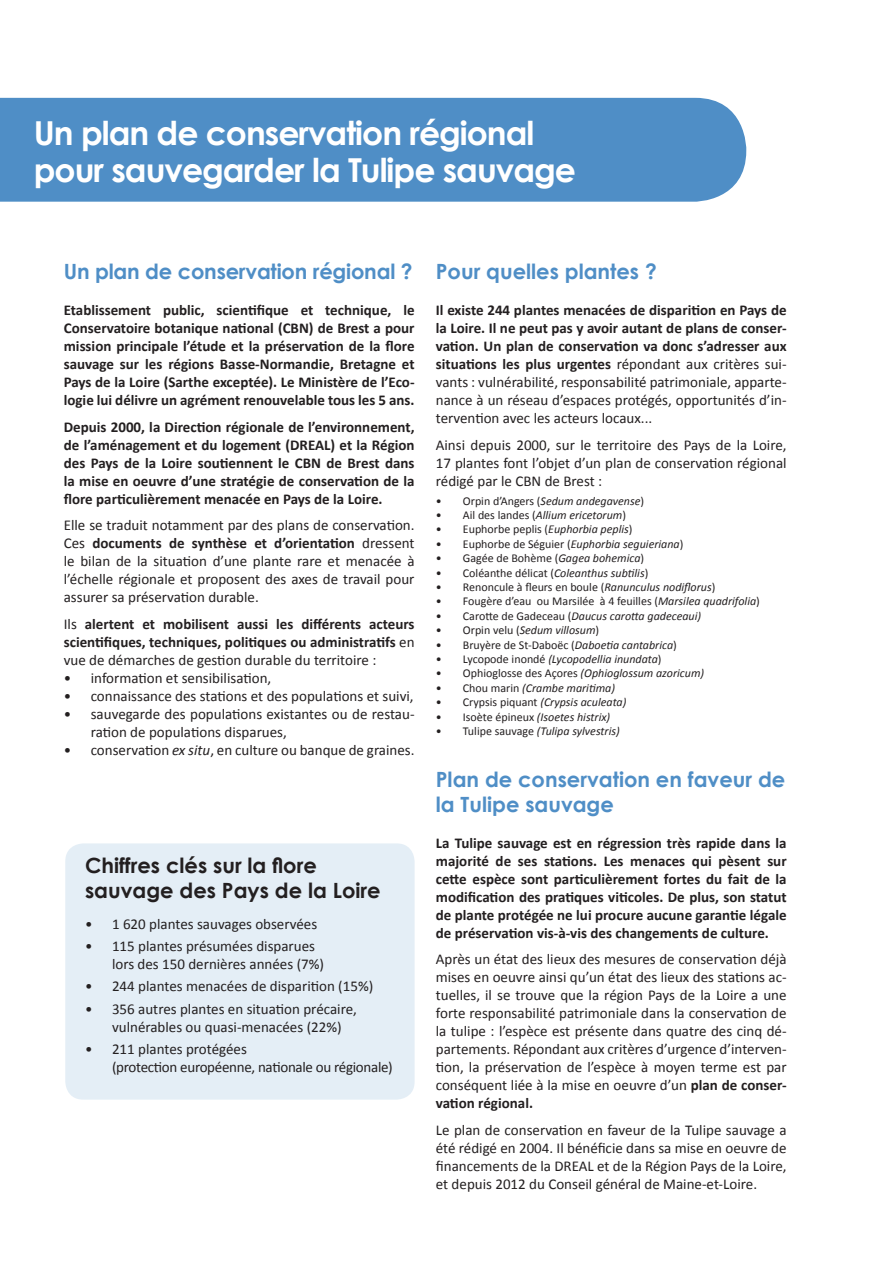
<style>
.page{position:relative;width:893px;height:1263px;background:#fff}
.page>*{position:absolute;margin:0;border:0;box-sizing:border-box;transform-origin:0 0}
.t1{font:700 33px "Century Gothic";letter-spacing:-.03em;color:#fff}
.t2{font:700 21px/25.2px "Century Gothic";color:#4f8ec6}
.t3{font:700 21px "Century Gothic";color:#231f20}
.t4{font:15px/18px "Calibri";color:#231f20;text-align:justify}
.t5{font:700 15px/18px "Calibri";color:#231f20;text-align:justify}
.t6{font:15px "Calibri";letter-spacing:-.02em;color:#231f20}
.t7{font:12px "Calibri";color:#231f20}
.t8{font:italic 12px "Calibri";color:#231f20}
.s1{font-weight:700}
.s2{font-weight:400}
.s3{font-style:italic}
.s4{font-style:normal}
</style>
<div class="page">
<div style="left:65px;top:843px;width:350px;height:256px;background:#e4eef6;border-radius:18px"></div>
<div style="left:0;top:98px;width:746px;height:104px;background:#4f8ec6"></div>
<p class="t1" style="left:34px;top:108px;width:502px">Un plan de conservation régional</p>
<p class="t1" style="left:34px;top:145px;width:544px">pour sauvegarder la Tulipe sauvage</p>
<p class="t2" style="left:64px;top:258px;width:350px">Un plan de conservation régional ?</p>
<p class="t5" style="left:64px;top:301px;width:352px">Etablissement public, scientifique et technique, le Conservatoire botanique national (CBN) de Brest a pour mission principale l’étude et la préservation de la flore sauvage sur les régions Basse-Normandie, Bretagne et Pays de la Loire (Sarthe exceptée). Le Ministère de l’Eco&shy;logie lui délivre un agrément renouvelable tous les 5 ans.</p>
<p class="t5" style="left:64px;top:418px;width:352px">Depuis 2000, la Direction régionale de l’environnement, de l’aménagement et du logement (DREAL) et la Région des Pays de la Loire soutiennent le CBN de Brest dans la mise en oeuvre d’une stratégie de conservation de la flore particulièrement menacée en Pays de la Loire.</p>
<p class="t4" style="left:64px;top:516px;width:352px">Elle se traduit notamment par des plans de conservation.<br>Ces <span class="s1">documents de synthèse et d’orientation</span> dressent le bilan de la situation d’une plante rare et menacée à l’échelle régionale et proposent des axes de travail pour assurer sa préservation durable.</p>
<p class="t5" style="left:64px;top:615px;width:352px"><span class="s2">Ils</span> alertent et mobilisent aussi les différents acteurs scientifiques, techniques, politiques ou administratifs <span class="s2">en vue de démarches de gestion durable du territoire :</span></p>
<p class="t4" style="left:64px;top:669px;width:209px">• information et sensibilisation,</p>
<p class="t4" style="left:64px;top:687px;width:351px">• connaissance des stations et des populations et suivi,</p>
<p class="t4" style="left:91px;top:705px;width:325px;text-indent:-27px">• sauvegarde des populations existantes ou de restau&shy;ration de populations disparues,</p>
<p class="t4" style="left:64px;top:741px;width:352px">• conservation <span class="s3">ex situ</span>, en culture ou banque de graines.</p>
<p class="t3" style="left:85px;top:849px;width:233px">Chiffres clés sur la flore</p>
<p class="t3" style="left:85px;top:874px;width:297px">sauvage des Pays de la Loire</p>
<p class="t4" style="left:85px;top:915px;width:234px">• 1 620 plantes sauvages observées</p>
<p class="t4" style="left:85px;top:937px;width:232px">• 115 plantes présumées disparues</p>
<p class="t4" style="left:112px;top:955px;width:214px">lors des 150 dernières années (7%)</p>
<p class="t4" style="left:85px;top:977px;width:290px">• 244 plantes menacées de disparition (15%)</p>
<p class="t4" style="left:85px;top:999px;width:273px">• 356 autres plantes en situation précaire,</p>
<p class="t4" style="left:112px;top:1017px;width:231px">vulnérables ou quasi-menacées (22%)</p>
<p class="t4" style="left:85px;top:1040px;width:163px">• 211 plantes protégées</p>
<p class="t6" style="left:112px;top:1057px;width:282px">(protection européenne, nationale ou régionale)</p>
<p class="t2" style="left:436px;top:258px;width:222px">Pour quelles plantes ?</p>
<p class="t5" style="left:436px;top:301px;width:352px">Il existe 244 plantes menacées de disparition en Pays de la Loire. Il ne peut pas y avoir autant de plans de conser&shy;vation. Un plan de conservation va donc s’adresser aux situations les plus urgentes <span class="s2">répondant aux critères sui&shy;vants : vulnérabilité, responsabilité patrimoniale, apparte&shy;nance à un réseau d’espaces protégés, opportunités d’in&shy;tervention avec les acteurs locaux...</span></p>
<p class="t4" style="left:436px;top:436px;width:352px">Ainsi depuis 2000, sur le territoire des Pays de la Loire, 17 plantes font l’objet d’un plan de conservation régional rédigé par le CBN de Brest :</p>
<p class="t7" style="left:436px;top:493px;width:210px">• Orpin d’Angers (<span class="s3">Sedum andegavense</span>)</p>
<p class="t8" style="left:436px;top:507px;width:192px"><span class="s4">• Ail des landes (</span>Allium ericetorum<span class="s4">)</span></p>
<p class="t7" style="left:436px;top:522px;width:198px">• Euphorbe peplis (<span class="s3">Euphorbia peplis</span>)</p>
<p class="t7" style="left:436px;top:536px;width:249px">• Euphorbe de Séguier (<span class="s3">Euphorbia seguieriana</span>)</p>
<p class="t7" style="left:436px;top:551px;width:210px">• Gagée de Bohème (<span class="s3">Gagea bohemica</span>)</p>
<p class="t7" style="left:436px;top:565px;width:214px">• Coléanthe délicat (<span class="s3">Coleanthus subtilis</span>)</p>
<p class="t7" style="left:436px;top:579px;width:281px">• Renoncule à fleurs en boule (<span class="s3">Ranunculus nodiflorus</span>)</p>
<p class="t7" style="left:436px;top:594px;width:326px">• Fougère d’eau ou Marsilée à 4 feuilles (<span class="s3">Marsilea quadrifolia</span>)</p>
<p class="t8" style="left:436px;top:608px;width:267px"><span class="s4">• Carotte de Gadeceau (</span>Daucus carotta gadeceaui)</p>
<p class="t8" style="left:436px;top:622px;width:165px"><span class="s4">• Orpin velu (</span>Sedum villosum<span class="s4">)</span></p>
<p class="t7" style="left:436px;top:637px;width:243px">• Bruyère de St-Daboëc (<span class="s3">Daboetia cantabrica</span>)</p>
<p class="t8" style="left:436px;top:651px;width:227px"><span class="s4">• Lycopode inondé</span> (Lycopodellia inundata<span class="s4">)</span></p>
<p class="t8" style="left:436px;top:665px;width:270px"><span class="s4">• Ophioglosse des Açores</span> (Ophioglossum azoricum)</p>
<p class="t8" style="left:436px;top:680px;width:181px"><span class="s4">• Chou marin</span> (Crambe maritima)</p>
<p class="t8" style="left:436px;top:694px;width:192px"><span class="s4">• Crypsis piquant</span> (Crypsis aculeata)</p>
<p class="t8" style="left:436px;top:708px;width:176px"><span class="s4">• Isoète épineux</span> (Isoetes histrix)</p>
<p class="t8" style="left:436px;top:723px;width:185px"><span class="s4">• Tulipe sauvage</span> (Tulipa sylvestris)</p>
<p class="t2" style="left:436px;top:765px;width:351px">Plan de conservation en faveur de la Tulipe sauvage</p>
<p class="t5" style="left:436px;top:834px;width:352px">La Tulipe sauvage est en régression très rapide dans la majorité de ses stations. Les menaces qui pèsent sur cette espèce sont particulièrement fortes du fait de la modification des pratiques viticoles. De plus, son statut de plante protégée ne lui procure aucune garantie légale de préservation vis-à-vis des changements de culture.</p>
<p class="t4" style="left:436px;top:950px;width:352px">Après un état des lieux des mesures de conservation déjà mises en oeuvre ainsi qu’un état des lieux des stations ac&shy;tuelles, il se trouve que la région Pays de la Loire a une forte responsabilité patrimoniale dans la conservation de la tulipe : l’espèce est présente dans quatre des cinq dé&shy;partements. Répondant aux critères d’urgence d’interven&shy;tion, la préservation de l’espèce à moyen terme est par conséquent liée à la mise en oeuvre d’un <span class="s1">plan de conser&shy;vation régional.</span></p>
<p class="t4" style="left:436px;top:1121px;width:352px">Le plan de conservation en faveur de la Tulipe sauvage a été rédigé en 2004. Il bénéficie dans sa mise en oeuvre de financements de la DREAL et de la Région Pays de la Loire, et depuis 2012 du Conseil général de Maine-et-Loire.</p>
</div>
